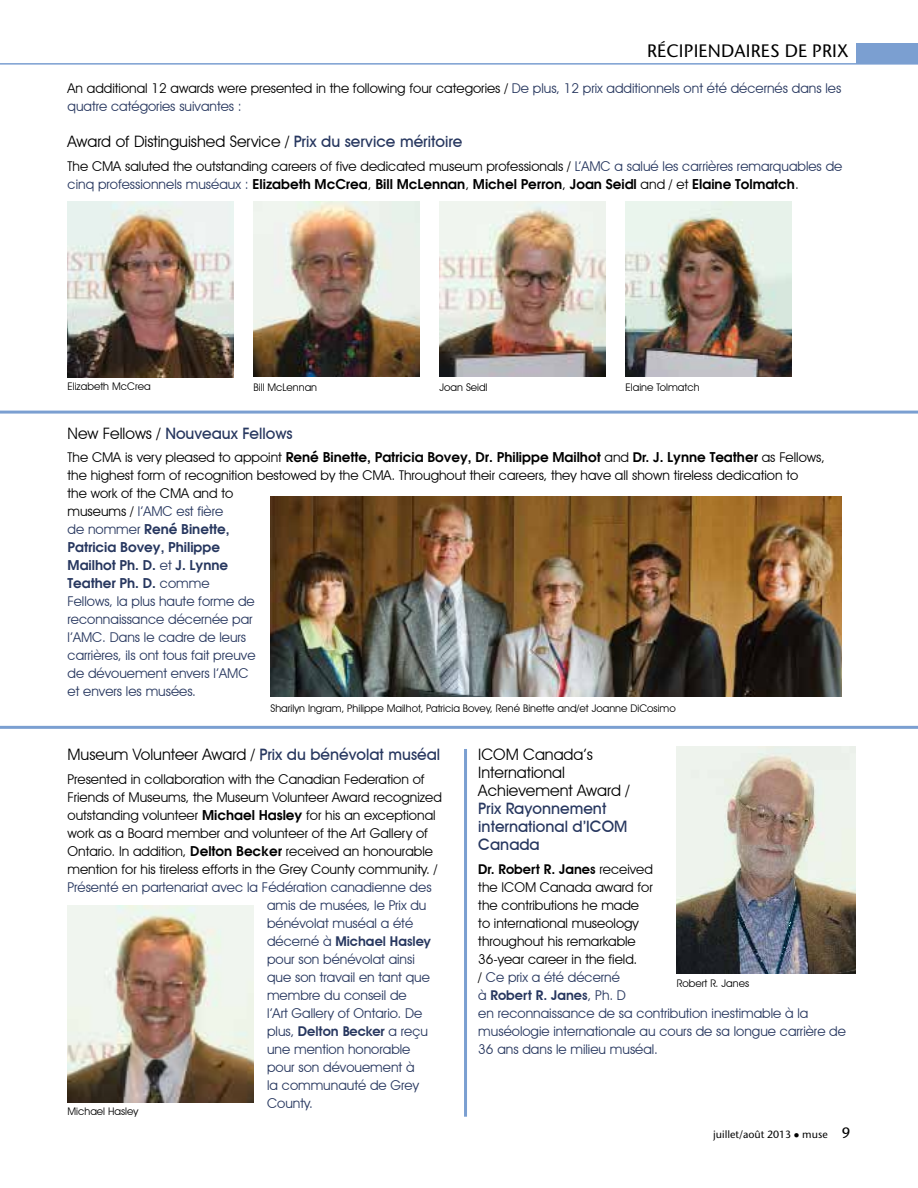
<style>
.page{position:relative;width:918px;height:1188px;background:#fff}
.page>*{position:absolute;margin:0;border:0;box-sizing:border-box;transform-origin:0 0}
.t1{font:500 18px "Stone Sans ITC";letter-spacing:.01em;color:#000}
.t2{font:15.75px/18px "Avant Garde IT Cby BT";color:#000}
.t3{font:500 15.75px/18px "Avant Garde IT Cby BT";color:#27375f}
.t4{font:13.5px/18px "Avant Garde IT Cby BT";color:#27375f}
.t5{font:13.5px/18px "Avant Garde IT Cby BT";color:#000}
.t6{font:600 13.5px "Avant Garde";color:#000}
.t7{font:600 13.5px/18px "Avant Garde";color:#27375f}
.t8{font:10.5px "Avant Garde IT Cby BT";color:#000}
.t9{font:500 10.5px "Stone Sans ITC";color:#000}
.s1{color:#000}
.s2{font-weight:500;color:#27375f}
.s3{color:#27375f}
.s4{font-family:"Avant Garde IT Cby BT";font-weight:400;color:#27375f}
.s5{font-family:"Avant Garde IT Cby BT";font-weight:400}
.s6{font-weight:400;color:#000}
.s7{font-family:"Avant Garde IT Cby BT"}
.s8{font-family:"Avant Garde";font-weight:600}
.s9{font-weight:600}
.s10{font-weight:600;color:#000}
.s11{font-size:15px}
</style>
<div class="page">
<svg style="left:0;top:411px;width:918px;height:318px"></svg>
<hr style="left:0;top:63px;width:918px;height:2px;background:#7b9fd1">
<div style="left:857px;top:43px;width:61px;height:21px;background:#7b9fd1"></div>
<img style="left:68px;top:202px;width:165px;height:175px">
<img style="left:440px;top:201px;width:165px;height:176px">
<img style="left:626px;top:201px;width:165px;height:176px">
<img style="left:68px;top:906px;width:186px;height:196px">
<img style="left:254px;top:202px;width:165px;height:175px">
<img style="left:270px;top:497px;width:572px;height:199px">
<img style="left:676px;top:747px;width:180px;height:226px">
<hr style="left:464px;top:749px;width:3px;height:368px;background:#7b9fd1">
<h1 class="t1" style="left:647px;top:40px;width:203px">RÉCIPIENDAIRES DE PRIX</h1>
<p class="t4" style="left:68px;top:79px;width:775px"><span class="s1">An additional 12 awards were presented in the following four categories /</span> De plus, 12 prix additionnels ont été décernés dans les quatre catégories suivantes :</p>
<p class="t2" style="left:68px;top:132px;width:396px">Award of Distinguished Service / <span class="s2">Prix du service méritoire</span></p>
<p class="t5" style="left:68px;top:157px;width:776px">The CMA saluted the outstanding careers of five dedicated museum professionals / <span class="s3">L’AMC a salué les carrières remarquables de</span></p>
<p class="t6" style="left:68px;top:175px;width:733px"><span class="s4">cinq professionnels muséaux :</span> Elizabeth McCrea<span class="s5">,</span> Bill McLennan<span class="s5">,</span> Michel Perron<span class="s5">,</span> Joan Seidl <span class="s5">and / et</span> Elaine Tolmatch<span class="s5">.</span></p>
<p class="t8" style="left:68px;top:380px;width:85px">Elizabeth McCrea</p>
<p class="t8" style="left:254px;top:381px;width:65px">Bill McLennan</p>
<p class="t8" style="left:440px;top:380px;width:50px">Joan Seidl</p>
<p class="t8" style="left:626px;top:380px;width:76px">Elaine Tolmatch</p>
<p class="t3" style="left:68px;top:424px;width:227px"><span class="s6">New Fellows /</span> Nouveaux Fellows</p>
<p class="t6" style="left:68px;top:448px;width:759px"><span class="s5">The CMA is very pleased to appoint</span> René Binette, Patricia Bovey, Dr. Philippe Mailhot <span class="s5">and</span> <span class="s7">Dr.</span> J. Lynne Teather <span class="s5">as Fellows,</span></p>
<p class="t5" style="left:68px;top:466px;width:732px">the highest form of recognition bestowed by the CMA. Throughout their careers, they have all shown tireless dedication to the work of the CMA and to<br>museums / <span class="s3">l’AMC est fière</span></p>
<p class="t7" style="left:68px;top:520px;width:164px"><span class="s5">de nommer</span> René Binette,<br>Patricia Bovey, Philippe<br>Mailhot Ph. D. <span class="s5">et</span> J. Lynne<br>Teather Ph. D. <span class="s5">comme</span></p>
<p class="t4" style="left:68px;top:592px;width:189px">Fellows, la plus haute forme de reconnaissance décernée par l’AMC. Dans le cadre de leurs carrières, ils ont tous fait preuve de dévouement envers l’AMC et envers les musées.</p>
<p class="t8" style="left:271px;top:702px;width:407px">Sharilyn Ingram, Philippe Mailhot, Patricia Bovey, René Binette and/et Joanne DiCosimo</p>
<p class="t2" style="left:68px;top:746px;width:374px">Museum Volunteer Award / <span class="s2">Prix du bénévolat muséal</span></p>
<p class="t5" style="left:68px;top:770px;width:376px">Presented in collaboration with the Canadian Federation of Friends of Museums, the Museum Volunteer Award recognized outstanding volunteer <span class="s8">Michael Hasley</span> for his an exceptional work as a Board member and volunteer of the Art Gallery of Ontario. In addition, <span class="s8">Delton Becker</span> received an honourable mention for his tireless efforts in the Grey County community. /</p>
<p class="t4" style="left:267px;top:878px;width:166px;text-indent:-200px">Présenté en partenariat avec la Fédération canadienne des amis de musées, le Prix du bénévolat muséal a été décerné à <span class="s9">Michael Hasley </span>pour son bénévolat ainsi que son travail en tant que membre du conseil de<br>l’Art Gallery of Ontario. De plus, <span class="s9">Delton Becker</span> a reçu une mention honorable pour son dévouement à<br>la communauté de Grey<br>County.</p>
<p class="t2" style="left:478px;top:746px;width:153px">ICOM Canada’s<br>International<br>Achievement Award /</p>
<p class="t3" style="left:478px;top:800px;width:151px">Prix Rayonnement international d’ICOM<br>Canada</p>
<p class="t4" style="left:478px;top:860px;width:369px"><span class="s10">Dr. Robert R. Janes</span> <span class="s1">received<br>the ICOM Canada award for<br>the contributions he made<br>to international museology<br>throughout his remarkable<br>36-year career in the field.<br>/</span> Ce prix a été décerné<br>à <span class="s9">Robert R. Janes</span>, Ph. D<br>en reconnaissance de sa contribution inestimable à la muséologie internationale au cours de sa longue carrière de<br>36 ans dans le milieu muséal.</p>
<p class="t8" style="left:677px;top:977px;width:74px">Robert R. Janes</p>
<p class="t8" style="left:68px;top:1105px;width:72px">Michael Hasley</p>
<p class="t9" style="left:713px;top:1128px;width:139px">juillet/août 2013 ● muse <span class="s11">9</span></p>
</div>
